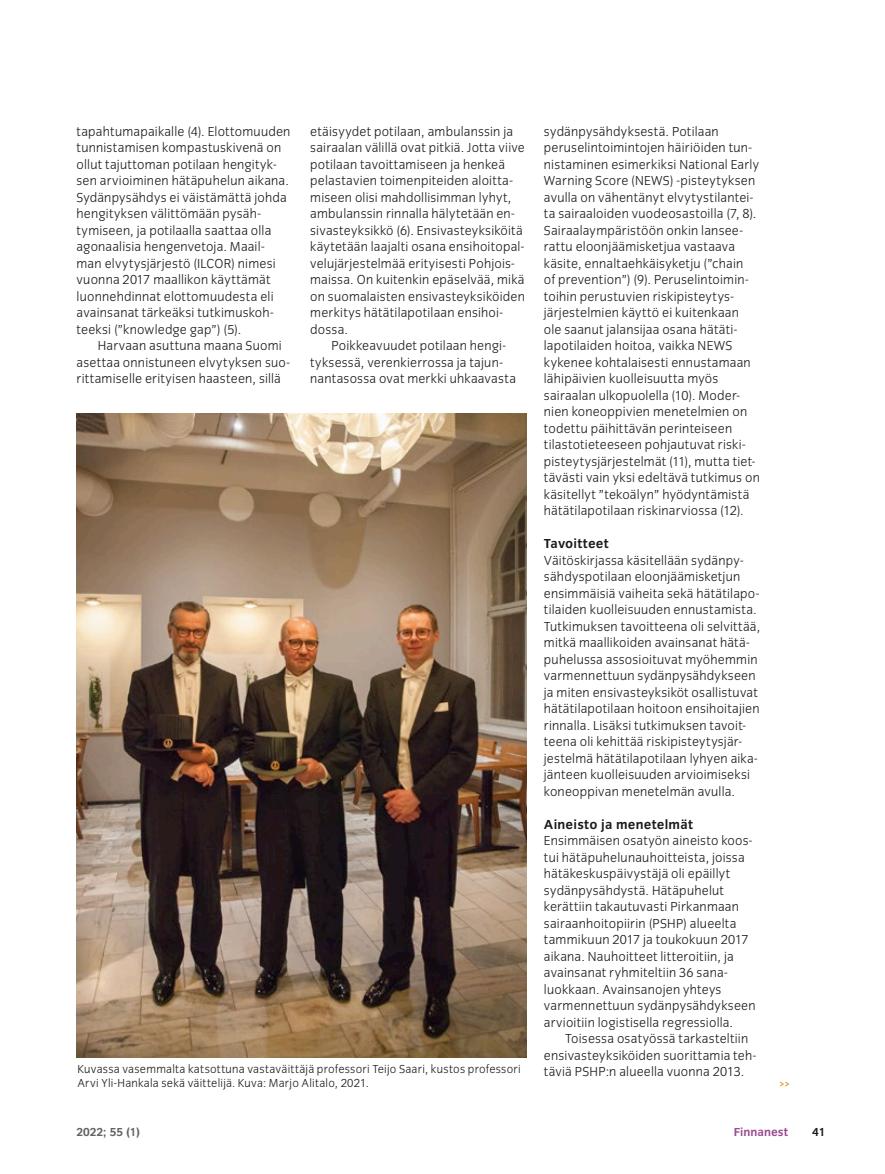
<style>
.page{position:relative;width:885px;height:1174px;background:#fff}
.page>*{position:absolute;margin:0;border:0;box-sizing:border-box;transform-origin:0 0}
.t1{font:300 13.5px/16.5px "Congress Sans";letter-spacing:.015em;color:#1b1b1a}
.t2{font:700 13.5px "Congress Sans";letter-spacing:.015em;color:#1b1b1a}
.t3{font:300 12px "Congress Sans";letter-spacing:.02em;color:#1b1b1a}
.t4{font:700 12px "Congress Sans";color:#636362}
.t5{font:700 12px "Congress Sans";color:#9b4b8e}
.t6{font:700 12px "Adobe Caslon Pro";color:#f08316}
.t7{font:700 12px "Congress Sans";color:#1b1b1a}
</style>
<div class="page">
<img style="left:77px;top:413px;width:450px;height:644px">
<p class="t1" style="left:77px;top:123px;width:215px">tapahtumapaikalle (4). Elottomuuden tunnistamisen kompastuskivenä on ollut tajuttoman potilaan hengityk&shy;sen arvioiminen hätäpuhelun aikana.<br>Sydänpysähdys ei väistämättä johda hengityksen välittömään pysäh&shy;tymiseen, ja potilaalla saattaa olla agonaalisia hengenvetoja. Maail&shy;man elvytysjärjestö (ILCOR) nimesi vuonna 2017 maallikon käyttämät luonnehdinnat elottomuudesta eli avainsanat tärkeäksi tutkimuskoh&shy;teeksi (”knowledge gap”) (5).</p>
<p class="t1" style="left:77px;top:337px;width:215px;text-indent:21px">Harvaan asuttuna maana Suomi asettaa onnistuneen elvytyksen suo&shy;rittamiselle erityisen haasteen, sillä</p>
<p class="t1" style="left:310px;top:123px;width:216px">etäisyydet potilaan, ambulanssin ja sairaalan välillä ovat pitkiä. Jotta viive potilaan tavoittamiseen ja henkeä pelastavien toimenpiteiden aloitta&shy;miseen olisi mahdollisimman lyhyt, ambulanssin rinnalla hälytetään en&shy;sivasteyksikkö (6). Ensivasteyksiköitä käytetään laajalti osana ensihoitopal&shy;velujärjestelmää erityisesti Pohjois&shy;maissa. On kuitenkin epäselvää, mikä on suomalaisten ensivasteyksiköiden merkitys hätätilapotilaan ensihoi&shy;dossa.</p>
<p class="t1" style="left:310px;top:337px;width:207px;text-indent:21px">Poikkeavuudet potilaan hengi&shy;tyksessä, verenkierrossa ja tajun&shy;nantasossa ovat merkki uhkaavasta</p>
<p class="t1" style="left:544px;top:123px;width:217px">sydänpysähdyksestä. Potilaan peruselintoimintojen häiriöiden tun&shy;nistaminen esimerkiksi National Early Warning Score (NEWS) -pisteytyksen avulla on vähentänyt elvytystilantei&shy;ta sairaaloiden vuodeosastoilla (7, 8).<br>Sairaalaympäristöön onkin lansee&shy;rattu eloonjäämisketjua vastaava käsite, ennaltaehkäisyketju (”chain<br>of prevention”) (9). Peruselintoimin&shy;toihin perustuvien riskipisteytys&shy;järjestelmien käyttö ei kuitenkaan ole saanut jalansijaa osana hätäti&shy;lapotilaiden hoitoa, vaikka NEWS kykenee kohtalaisesti ennustamaan lähipäivien kuolleisuutta myös sairaalan ulkopuolella (10). Moder&shy;nien koneoppivien menetelmien on todettu päihittävän perinteiseen tilastotieteeseen pohjautuvat riski&shy;pisteytysjärjestelmät (11), mutta tiet&shy;tävästi vain yksi edeltävä tutkimus on käsitellyt ”tekoälyn” hyödyntämistä hätätilapotilaan riskinarviossa (12).</p>
<p class="t2" style="left:544px;top:536px;width:66px">Tavoitteet</p>
<p class="t1" style="left:544px;top:552px;width:218px">Väitöskirjassa käsitellään sydänpy&shy;sähdyspotilaan eloonjäämisketjun ensimmäisiä vaiheita sekä hätätilapo&shy;tilaiden kuolleisuuden ennustamista.<br>Tutkimuksen tavoitteena oli selvittää, mitkä maallikoiden avainsanat hätä&shy;puhelussa assosioituvat myöhemmin varmennettuun sydänpysähdykseen ja miten ensivasteyksiköt osallistuvat hätätilapotilaan hoitoon ensihoitajien rinnalla. Lisäksi tutkimuksen tavoit&shy;teena oli kehittää riskipisteytysjär&shy;jestelmä hätätilapotilaan lyhyen aika&shy;jänteen kuolleisuuden arvioimiseksi koneoppivan menetelmän avulla.</p>
<p class="t2" style="left:544px;top:816px;width:150px">Aineisto ja menetelmät</p>
<p class="t1" style="left:544px;top:832px;width:213px">Ensimmäisen osatyön aineisto koos&shy;tui hätäpuhelunauhoitteista, joissa hätäkeskuspäivystäjä oli epäillyt sydänpysähdystä. Hätäpuhelut kerättiin takautuvasti Pirkanmaan sairaanhoitopiirin (PSHP) alueelta tammikuun 2017 ja toukokuun 2017 aikana. Nauhoitteet litteroitiin, ja avainsanat ryhmiteltiin 36 sana&shy;luokkaan. Avainsanojen yhteys varmennettuun sydänpysähdykseen arvioitiin logistisella regressiolla.</p>
<p class="t1" style="left:544px;top:1030px;width:214px;text-indent:21px">Toisessa osatyössä tarkasteltiin ensivasteyksiköiden suorittamia teh-</p>
<p class="t3" style="left:77px;top:1062px;width:445px">Kuvassa vasemmalta katsottuna vastaväittäjä professori Teijo Saari, kustos professori</p>
<p class="t1" style="left:544px;top:1063px;width:202px">täviä PSHP:n alueella vuonna 2013.</p>
<p class="t3" style="left:77px;top:1076px;width:293px">Arvi Yli-Hankala sekä väittelijä. Kuva: Marjo Alitalo, 2021.</p>
<p class="t4" style="left:77px;top:1125px;width:65px">2022; 55 (1)</p>
<p class="t5" style="left:733px;top:1125px;width:56px">Finnanest</p>
<p class="t7" style="left:812px;top:1125px;width:15px">41</p>
<p class="t6" style="left:778px;top:1075px;width:13px">&gt;&gt;</p>
</div>
